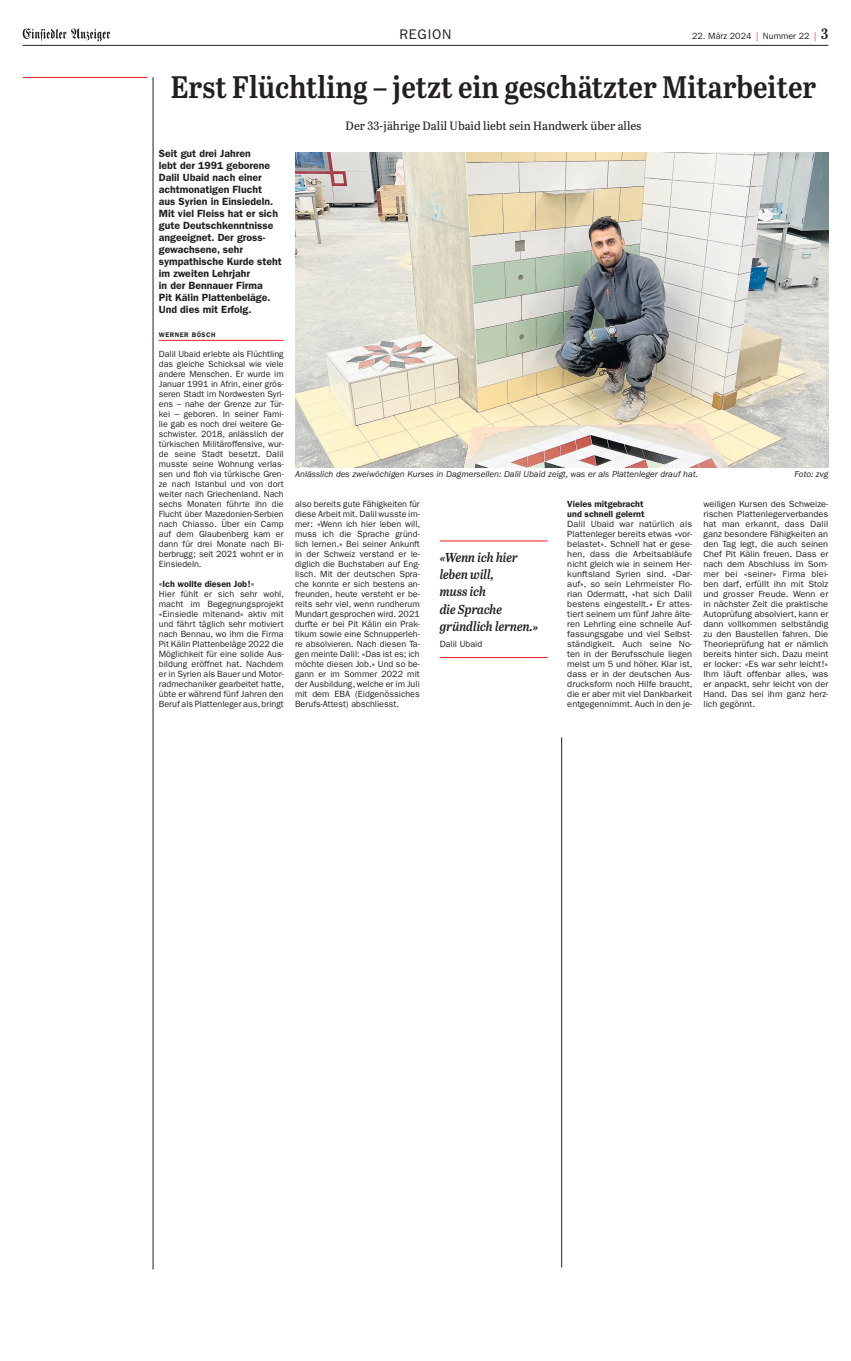
<style>
.page{position:relative;width:851px;height:1361px;background:#fff}
.page>*{position:absolute;margin:0;border:0;box-sizing:border-box;transform-origin:0 0}
._15_Titel_30_pt{font:31px "Abril Titling Semi Cnd Sb";color:#231f20}
.Seiten-Rubrik{font:14px "ITC Franklin Gothic Std";letter-spacing:.06em;color:#231f20}
._23_Zitat{font:italic 13px/17px "Abril Titling Semi Cnd Sb";color:#231f20}
._10_Untertitel{font:12px "Abril Titling";color:#231f20}
._08_Lead{font:600 10.5px/12px "ITC Franklin Gothic Std";color:#231f20}
._01_Grundschrift{font:9px/10px "ITC Franklin Gothic Std";color:#231f20;text-align:justify}
._06_Bildlegende{font:italic 9px "ITC Franklin Gothic Std";color:#231f20}
._03_Zwischentitel{font:600 9px/10px "ITC Franklin Gothic Std";color:#231f20}
.Basis-p{font:9px "ITC Franklin Gothic Std";color:#231f20}
._24_Zitat_Autor{font:9px "ITC Franklin Gothic Std";color:#231f20}
._07_Autor{font:600 6.7px "ITC Franklin Gothic Std";letter-spacing:.08em;color:#231f20}
.s1{color:#ee1d23}
.s2{font-family:"Abril Titling Semi Cnd Sb";font-size:15px}
</style>
<div class="page">
<svg style="left:23px;top:28px;width:87px;height:14px"></svg>
<hr style="left:23px;top:45px;width:805px;height:1px;background:#231f20">
<hr style="left:159px;top:340px;width:124px;height:1px;background:#ee1d23">
<hr style="left:23px;top:77px;width:124px;height:1px;background:#ee1d23">
<hr style="left:153px;top:77px;width:1px;height:1192px;background:#231f20">
<hr style="left:561px;top:737px;width:1px;height:530px;background:#231f20">
<hr style="left:439px;top:541px;width:108px;height:1px;background:#ee1d23">
<hr style="left:439px;top:657px;width:108px;height:1px;background:#ee1d23">
<img style="left:295px;top:153px;width:533px;height:314px">
<p class="Seiten-Rubrik" style="left:399px;top:26px;width:54px">REGION</p>
<p class="Basis-p" style="left:692px;top:31px;width:138px">22. März 2024 <span class="s1">|</span> Nummer 22 <span class="s1">|</span> <span class="s2">3</span></p>
<p class="_15_Titel_30_pt" style="left:171px;top:65px;width:647px">Erst Flüchtling – jetzt ein geschätzter Mitarbeiter</p>
<p class="_10_Untertitel" style="left:345px;top:117px;width:297px">Der 33-jährige Dalil Ubaid liebt sein Handwerk über alles</p>
<p class="_08_Lead" style="left:159px;top:148px;width:124px">Seit gut drei Jahren<br>lebt der 1991 geborene<br>Dalil Ubaid nach einer achtmonatigen Flucht<br>aus Syrien in Einsiedeln.<br>Mit viel Fleiss hat er sich gute Deutschkenntnisse angeeignet. Der gross&shy;gewachsene, sehr sympathische Kurde steht im zweiten Lehrjahr<br>in der Bennauer Firma<br>Pit Kälin Plattenbeläge.<br>Und dies mit Erfolg.</p>
<p class="_07_Autor" style="left:159px;top:331px;width:58px">WERNER BÖSCH</p>
<p class="_01_Grundschrift" style="left:159px;top:349px;width:126px">Dalil Ubaid erlebte als Flüchtling das gleiche Schicksal wie viele andere Menschen. Er wurde im Januar 1991 in Afrin, einer grös&shy;seren Stadt im Nordwesten Syri&shy;ens – nahe der Grenze zur Tür&shy;kei – geboren. In seiner Fami&shy;lie gab es noch drei weitere Ge&shy;schwister. 2018, anlässlich der türkischen Militäroffensive, wur&shy;de seine Stadt besetzt. Dalil musste seine Wohnung verlas&shy;sen und floh via türkische Gren&shy;ze nach Istanbul und von dort weiter nach Griechenland. Nach sechs Monaten führte ihn die Flucht über Mazedonien-Serbien nach Chiasso. Über ein Camp auf dem Glaubenberg kam er dann für drei Monate nach Bi&shy;berbrugg; seit 2021 wohnt er in Einsiedeln.</p>
<p class="_03_Zwischentitel" style="left:159px;top:579px;width:97px">«Ich wollte diesen Job!»</p>
<p class="_01_Grundschrift" style="left:159px;top:589px;width:127px">Hier fühlt er sich sehr wohl, macht im Begegnungsprojekt «Einsiedle mitenand» aktiv mit und fährt täglich sehr motiviert nach Bennau, wo ihm die Firma Pit Kälin Plattenbeläge 2022 die Möglichkeit für eine solide Aus&shy;bildung eröffnet hat. Nachdem er in Syrien als Bauer und Motor&shy;radmechaniker gearbeitet hatte, übte er während fünf Jahren den Beruf als Plattenleger aus, bringt</p>
<p class="_06_Bildlegende" style="left:295px;top:469px;width:404px">Anlässlich des zweiwöchigen Kurses in Dagmersellen: Dalil Ubaid zeigt, was er als Plattenleger drauf hat.</p>
<p class="_06_Bildlegende" style="left:794px;top:469px;width:35px">Foto: zvg</p>
<p class="_01_Grundschrift" style="left:295px;top:499px;width:127px">also bereits gute Fähigkeiten für diese Arbeit mit. Dalil wusste im&shy;mer: «Wenn ich hier leben will, muss ich die Sprache gründ&shy;lich lernen.» Bei seiner Ankunft in der Schweiz verstand er le&shy;diglich die Buchstaben auf Eng&shy;lisch. Mit der deutschen Spra&shy;che konnte er sich bestens an&shy;freunden, heute versteht er be&shy;reits sehr viel, wenn rundherum Mundart gesprochen wird. 2021 durfte er bei Pit Kälin ein Prak&shy;tikum sowie eine Schnupperleh&shy;re absolvieren. Nach diesen Ta&shy;gen meinte Dalil: «Das ist es; ich möchte diesen Job.» Und so be&shy;gann er im Sommer 2022 mit der Ausbildung, welche er im Juli mit dem EBA (Eidgenössiches Berufs-Attest) abschliesst.</p>
<p class="_03_Zwischentitel" style="left:567px;top:499px;width:79px">Vieles mitgebracht und schnell gelernt</p>
<p class="_01_Grundschrift" style="left:703px;top:499px;width:126px">weiligen Kursen des Schweize&shy;rischen Plattenlegerverbandes hat man erkannt, dass Dalil ganz besondere Fähigkeiten an den Tag legt, die auch seinen Chef Pit Kälin freuen. Dass er nach dem Abschluss im Som&shy;mer bei «seiner» Firma blei&shy;ben darf, erfüllt ihn mit Stolz und grosser Freude. Wenn er in nächster Zeit die praktische Autoprüfung absolviert, kann er dann vollkommen selbständig zu den Baustellen fahren. Die Theorieprüfung hat er nämlich bereits hinter sich. Dazu meint er locker: «Es war sehr leicht!» Ihm läuft offenbar alles, was er anpackt, sehr leicht von der Hand. Das sei ihm ganz herz&shy;lich gegönnt.</p>
<p class="_01_Grundschrift" style="left:567px;top:519px;width:127px">Dalil Ubaid war natürlich als Plattenleger bereits etwas «vor&shy;belastet». Schnell hat er gese&shy;hen, dass die Arbeitsabläufe nicht gleich wie in seinem Her&shy;kunftsland Syrien sind. «Dar&shy;auf», so sein Lehrmeister Flo&shy;rian Odermatt, «hat sich Dalil bestens eingestellt.» Er attes&shy;tiert seinem um fünf Jahre älte&shy;ren Lehrling eine schnelle Auf&shy;fassungsgabe und viel Selbst&shy;ständigkeit. Auch seine No&shy;ten in der Berufsschule liegen meist um 5 und höher. Klar ist, dass er in der deutschen Aus&shy;drucksform noch Hilfe braucht, die er aber mit viel Dankbarkeit entgegennimmt. Auch in den je-</p>
<p class="_23_Zitat" style="left:439px;top:549px;width:100px">«Wenn ich hier leben will,<br>muss ich<br>die Sprache gründlich lernen.»</p>
<p class="_24_Zitat_Autor" style="left:439px;top:639px;width:44px">Dalil Ubaid</p>
</div>
